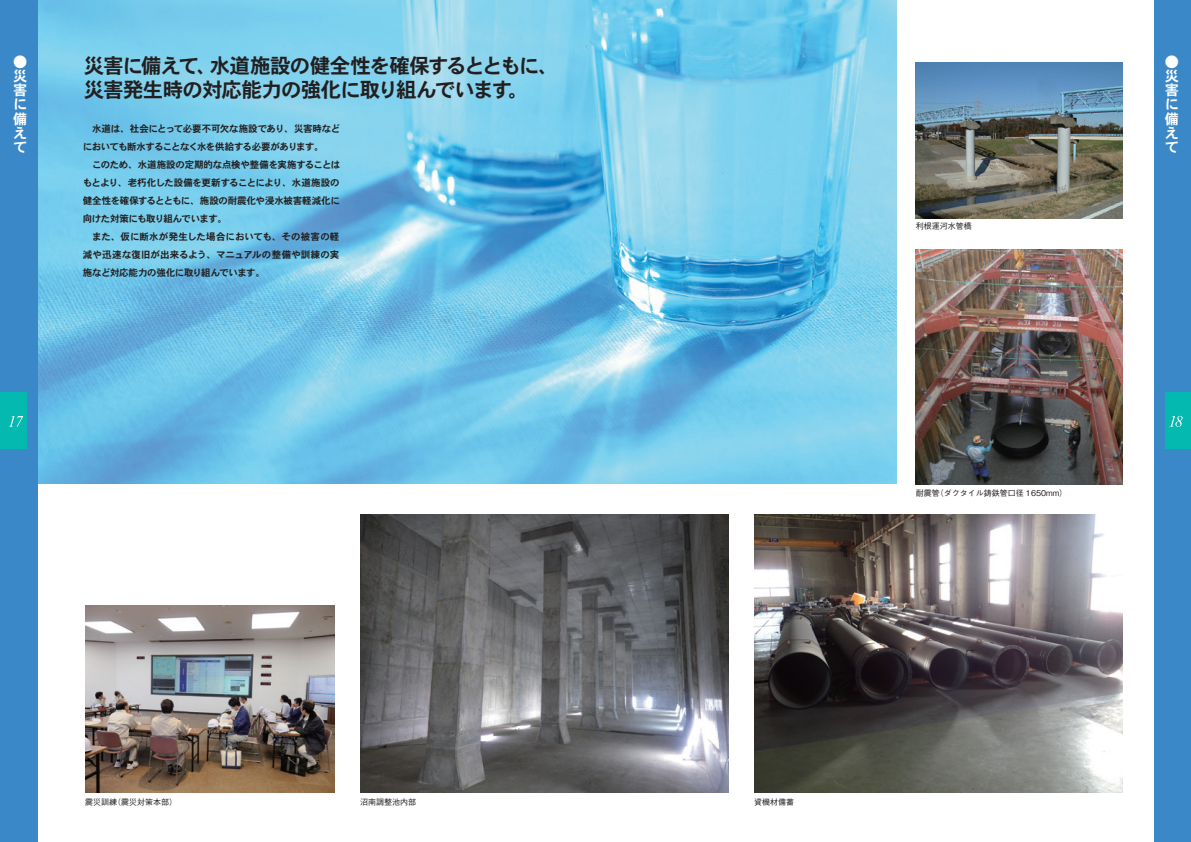
<style>
.page{position:relative;width:1191px;height:842px;background:#fff}
.page>*{position:absolute;margin:0;border:0;box-sizing:border-box;transform-origin:0 0}
.t1{font:20.6px/24.1px "DFPHS Gothic CID W7";letter-spacing:-.05em;color:#231f20}
.t2{font:14.2px/14.2px "DFPHS Gothic CID W7";color:#fff;text-align:justify}
.t3{font:9.5px/18px "DFPHS Gothic CID W7";letter-spacing:-.03em;color:#231f20}
.t4{font:500 8px "Gothic BBB Pro";color:#231f20}
</style>
<div class="page">
<img style="left:37px;top:0;width:859px;height:484px">
<div style="left:0;top:0;width:37px;height:449px;background:#3b88c8"></div>
<div style="left:0;top:449px;width:37px;height:393px;background:#3b88c8"></div>
<div style="left:0;top:392px;width:27px;height:57px;background:#03b9b0"></div>
<svg style="left:9px;top:416px;width:14px;height:11px"></svg>
<div style="left:1154px;top:0;width:37px;height:449px;background:#3b88c8"></div>
<div style="left:1154px;top:449px;width:37px;height:393px;background:#3b88c8"></div>
<div style="left:1165px;top:392px;width:26px;height:57px;background:#03b9b0"></div>
<svg style="left:1169px;top:416px;width:13px;height:11px"></svg>
<img style="left:85px;top:606px;width:249px;height:187px">
<img style="left:916px;top:249px;width:207px;height:235px">
<img style="left:916px;top:63px;width:207px;height:155px">
<img style="left:754px;top:514px;width:369px;height:279px">
<img style="left:360px;top:514px;width:369px;height:279px">
<h2 class="t2" style="left:13px;top:54px;width:15px">●災害に備えて</h2>
<h2 class="t2" style="left:1164px;top:54px;width:15px">●災害に備えて</h2>
<h1 class="t1" style="left:84px;top:53px;width:477px">災害に備えて、水道施設の健全性を確保するとともに、災害発生時の対応能力の強化に取り組んでいます。</h1>
<p class="t3" style="left:83px;top:119px;width:259px">　水道は、社会にとって必要不可欠な施設であり、災害時などにおいても断水することなく水を供給する必要があります。<br>　このため、水道施設の定期的な点検や整備を実施することはもとより、老朽化した設備を更新することにより、水道施設の健全性を確保するとともに、施設の耐震化や浸水被害軽減化に向けた対策にも取り組んでいます。<br>　また、仮に断水が発生した場合においても、その被害の軽減や迅速な復旧が出来るよう、マニュアルの整備や訓練の実施など対応能力の強化に取り組んでいます。</p>
<p class="t4" style="left:916px;top:220px;width:57px">利根運河水管橋</p>
<p class="t4" style="left:85px;top:795px;width:93px">震災訓練（震災対策本部）</p>
<p class="t4" style="left:360px;top:795px;width:57px">沼南調整池内部</p>
<p class="t4" style="left:754px;top:795px;width:41px">資機材備蓄</p>
<p class="t4" style="left:916px;top:486px;width:153px">耐震管（ダクタイル鋳鉄管口径 1650mm）</p>
</div>
